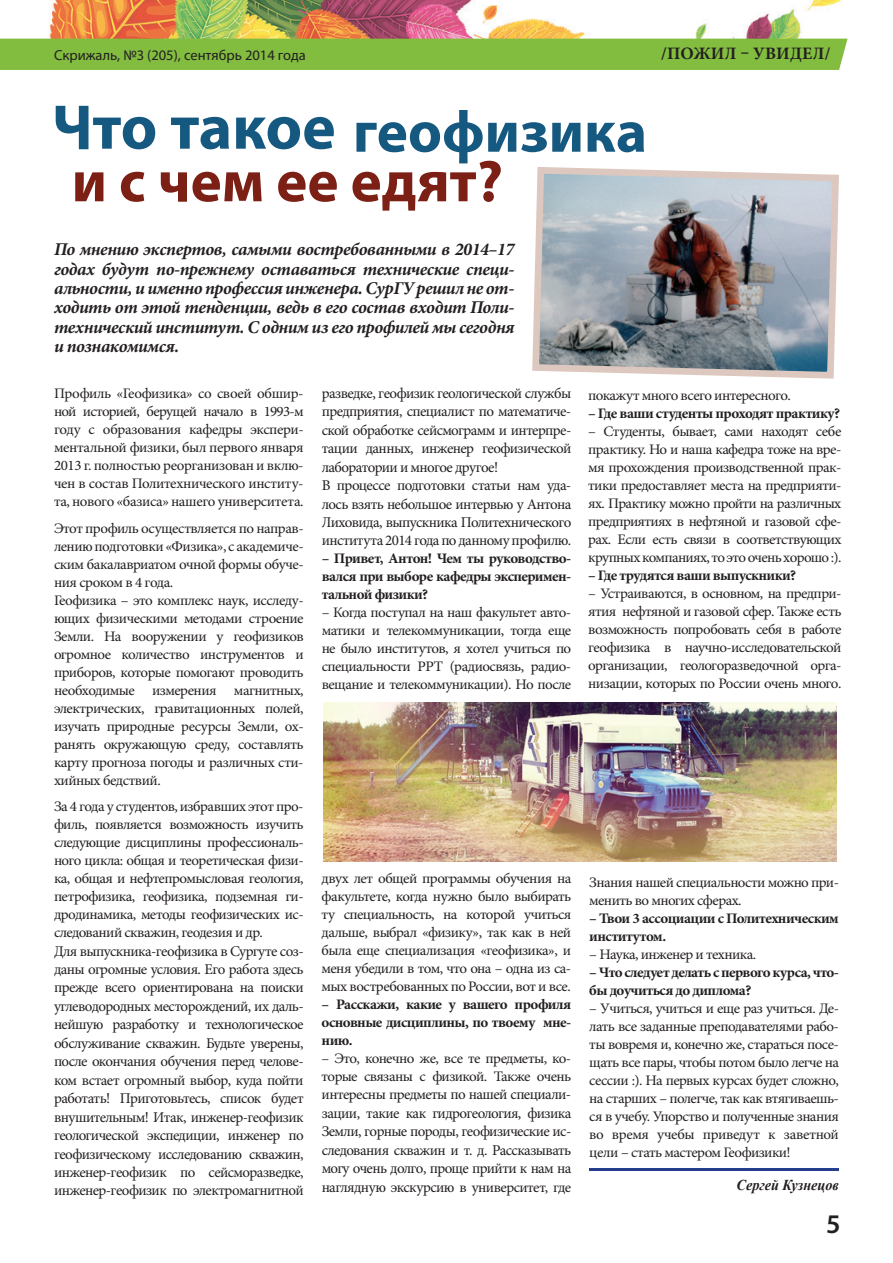
<style>
.page{position:relative;width:893px;height:1263px;background:#fff}
.page>*{position:absolute;margin:0;border:0;box-sizing:border-box;transform-origin:0 0}
.t1{font:700 63.6px "Myriad Pro";letter-spacing:-.005em;color:#165980}
.t2{font:700 59.1px "Myriad Pro";color:#7c1f15}
.t3{font:700 59.1px "Myriad Pro";color:#165980}
.t4{font:600 27px "Myriad Pro";color:#231f20}
.t5{font:italic 700 18px/19.2px "Minion Pro";letter-spacing:-.025em;color:#231f20;text-align:justify}
.t6{font:700 17.4px "Minion Pro";letter-spacing:.01em;color:#231f20}
.t7{font:15px/18.6px "Minion Pro";letter-spacing:-.04em;color:#231f20;text-align:justify}
.t8{font:italic 700 15px "Times New Roman";color:#231f20;scale:.95 1}
.t9{font:14.85px/18.5px "Minion Pro";letter-spacing:-.04em;color:#231f20}
.t10{font:14.55px/18px "Minion Pro";letter-spacing:-.035em;color:#231f20;text-align:justify}
.t11{font:700 14.55px/18px "Minion Pro";letter-spacing:-.04em;color:#231f20;text-align:justify}
.t12{font:14.55px "Myriad Pro";color:#231f20}
.s1{font-size:14.55px}
</style>
<div class="page">
<img style="left:43px;top:0;width:805px;height:39px">
<div style="left:0;top:39px;width:848px;height:31px;background:#82bd40"></div>
<img style="left:324px;top:702px;width:512px;height:159px">
<img style="left:532px;top:167px;width:307px;height:212px">
<hr style="left:589px;top:1168px;width:250px;height:2px;background:#253f8e">
<p class="t12" style="left:54px;top:46px;width:253px">Скрижаль, №3 (205), сентябрь 2014 года</p>
<p class="t6" style="left:661px;top:42px;width:171px">/ПОЖИЛ – УВИДЕЛ/</p>
<h1 class="t1" style="left:52px;top:86px;width:285px">Что такое</h1>
<h2 class="t2" style="left:72px;top:143px;width:433px">и с чем ее едят?</h2>
<p class="t5" style="left:54px;top:240px;width:462px">По мнению экспертов, самыми востребованными в 2014–17 годах будут по-прежнему оставаться технические специ&shy;альности, и именно профессия инженера. СурГУ решил не от&shy;ходить от этой тенденции, ведь в его состав входит Поли&shy;технический институт. С одним из его профилей мы сегодня и познакомимся.</p>
<p class="t10" style="left:54px;top:384px;width:251px">Профиль «Геофизика» со своей обшир&shy;ной историей, берущей начало в 1993-м году с образования кафедры экспери&shy;ментальной физики, был первого января 2013 г. полностью реорганизован и вклю&shy;чен в состав Политехнического институ&shy;та, нового «базиса» нашего университета.</p>
<p class="t10" style="left:54px;top:519px;width:251px;text-align:left">Этот профиль осуществляется по направ&shy;лению подготовки «Физика», с академиче&shy;ским бакалавриатом очной формы обуче&shy;ния сроком в 4 года.<br>Геофизика – это комплекс наук, исследу&shy;ющих физическими методами строение Земли. На вооружении у геофизиков огромное количество инструментов и приборов, которые помогают проводить необходимые измерения магнитных, электрических, гравитационных полей, изучать природные ресурсы Земли, ох&shy;ранять окружающую среду, составлять карту прогноза погоды и различных сти&shy;хийных бедствий.</p>
<p class="t10" style="left:54px;top:797px;width:251px">За 4 года у студентов, избравших этот про&shy;филь, появляется возможность изучить следующие дисциплины профессиональ&shy;ного цикла: общая и теоретическая физи&shy;ка, общая и нефтепромысловая геология, петрофизика, геофизика, подземная ги&shy;дродинамика, методы геофизических ис&shy;следований скважин, геодезия и др.</p>
<p class="t9" style="left:54px;top:942px;width:251px;text-align:justify">Для выпускника-геофизика в Сургуте соз&shy;даны огромные условия. Его работа здесь прежде всего ориентирована на поиски углеводородных месторождений, их даль&shy;нейшую разработку и технологическое обслуживание скважин. Будьте уверены, после окончания обучения перед челове&shy;ком встает огромный выбор, куда пойти работать! Приготовьтесь, список будет внушительным! Итак, инженер-геофизик геологической экспедиции, инженер по геофизическому исследованию скважин, инженер-геофизик по сейсморазведке, инженер-геофизик по электромагнитной</p>
<h2 class="t3" style="left:353px;top:93px;width:296px">геофизика</h2>
<p class="t9" style="left:322px;top:384px;width:251px">разведке, геофизик геологической службы предприятия, специалист по математиче&shy;ской обработке сейсмограмм и интерпре&shy;тации данных, инженер геофизической лаборатории и многое другое!<br>В процессе подготовки статьи нам уда&shy;лось взять небольшое интервью у Антона Лиховида, выпускника Политехнического института 2014 года по данному профилю.</p>
<p class="t11" style="left:322px;top:550px;width:251px">– Привет, Антон! Чем ты руководство&shy;вался при выборе кафедры эксперимен&shy;тальной физики?</p>
<p class="t10" style="left:322px;top:604px;width:251px">– Когда поступал на наш факультет авто&shy;матики и телекоммуникации, тогда еще не было институтов, я хотел учиться по специальности РРТ (радиосвязь, радио&shy;вещание и телекоммуникации). Но после</p>
<p class="t10" style="left:588px;top:386px;width:204px">покажут много всего интересного.</p>
<p class="t11" style="left:588px;top:404px;width:253px">– Где ваши студенты проходят практику?</p>
<p class="t10" style="left:588px;top:422px;width:255px">– Студенты, бывает, сами находят себе практику. Но и наша кафедра тоже на вре&shy;мя прохождения производственной прак&shy;тики предоставляет места на предприяти&shy;ях. Практику можно пройти на различных предприятиях в нефтяной и газовой сфе&shy;рах. Если есть связи в соответствующих крупных компаниях, то это очень хорошо :).</p>
<p class="t11" style="left:588px;top:566px;width:210px">– Где трудятся ваши выпускники?</p>
<p class="t10" style="left:588px;top:584px;width:255px">– Устраиваются, в основном, на предпри&shy;ятия нефтяной и газовой сфер. Также есть возможность попробовать себя в работе геофизика в научно-исследовательской организации, геологоразведочной орга&shy;низации, которых по России очень много.</p>
<p class="t10" style="left:322px;top:869px;width:251px">двух лет общей программы обучения на факультете, когда нужно было выбирать ту специальность, на которой учиться дальше, выбрал «физику», так как в ней была еще специализация «геофизика», и меня убедили в том, что она – одна из са&shy;мых востребованных по России, вот и все.</p>
<p class="t11" style="left:322px;top:995px;width:251px">– Расскажи, какие у вашего профиля основные дисциплины, по твоему мне&shy;нию.</p>
<p class="t10" style="left:322px;top:1049px;width:251px">– Это, конечно же, все те предметы, ко&shy;торые связаны с физикой. Также очень</p>
<p class="t7" style="left:322px;top:1085px;width:251px"><span class="s1">интересны предме</span>ты по нашей специали&shy;зации, такие как гидрогеология, физика Земли, горные породы, геофизические ис&shy;следования скважин и т. д. Рассказывать могу очень долго, проще прийти к нам на наглядную экскурсию <span class="s1">в университет, где</span></p>
<p class="t10" style="left:589px;top:873px;width:251px">Знания нашей специальности можно при&shy;менить во многих сферах.</p>
<p class="t11" style="left:589px;top:909px;width:251px">– Твои 3 ассоциации с Политехническим институтом.</p>
<p class="t10" style="left:589px;top:945px;width:168px">– Наука, инженер и техника.</p>
<p class="t11" style="left:589px;top:963px;width:251px">– Что следует делать с первого курса, что&shy;бы доучиться до диплома?</p>
<p class="t10" style="left:589px;top:999px;width:251px">– Учиться, учиться и еще раз учиться. Де&shy;лать все заданные преподавателями рабо&shy;ты вовремя и, конечно же, стараться посе&shy;щать все пары, чтобы потом было легче на сессии :). На первых курсах будет сложно, на старших – полегче, так как втягиваешь&shy;ся в учебу. Упорство и полученные знания во время учебы приведут к заветной цели – стать мастером Геофизики!</p>
<p class="t8" style="left:736px;top:1175px;width:109px">Сергей Кузнецов</p>
<h3 class="t4" style="left:826px;top:1206px;width:16px">5</h3>
</div>
